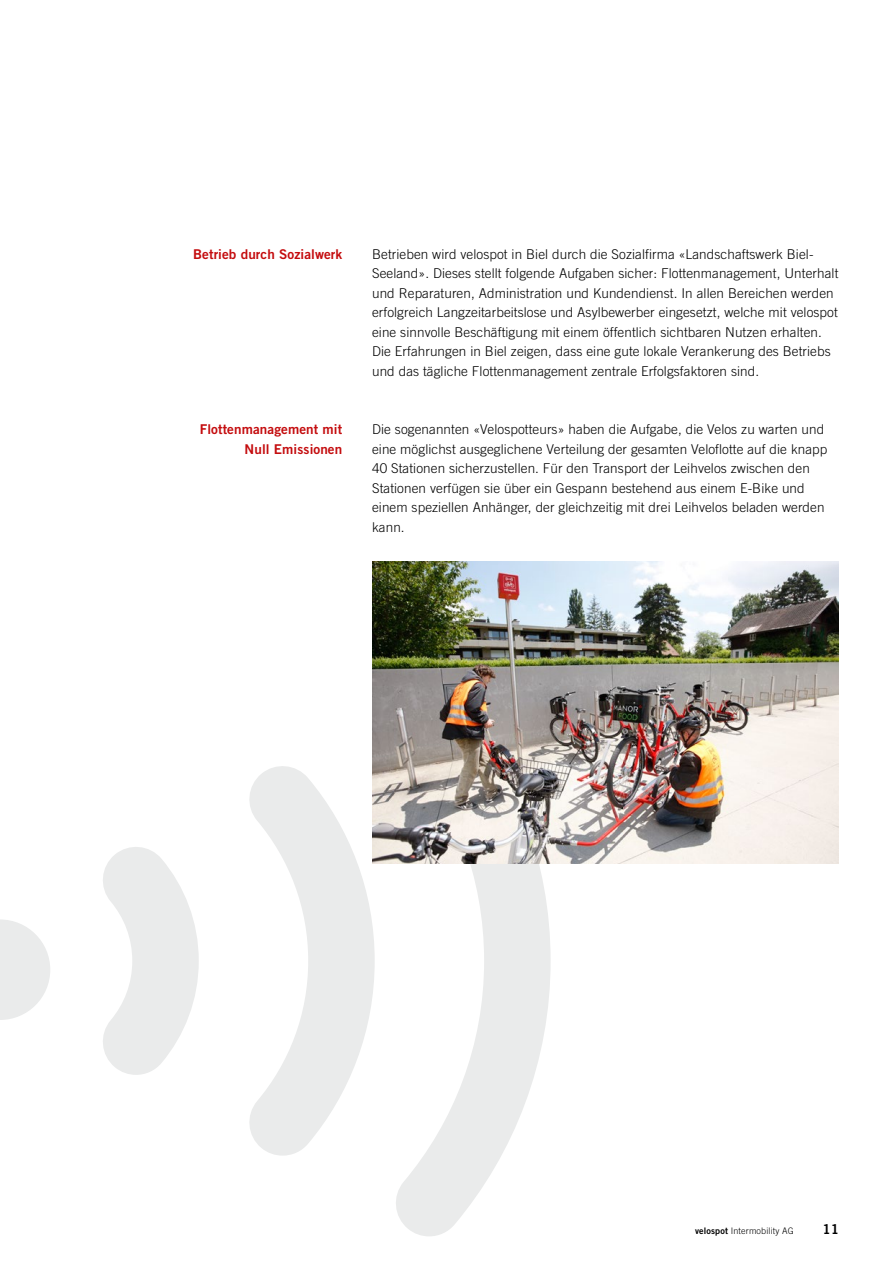
<style>
.page{position:relative;width:893px;height:1263px;background:#fff}
.page>*{position:absolute;margin:0;border:0;box-sizing:border-box;transform-origin:0 0}
.t1{font:300 13.5px/19.5px "Trade Gothic";letter-spacing:.005em;color:#000}
.t2{font:13.5px/19.5px "Trade Gothic Bold Two";letter-spacing:.005em;color:#c40c0e;text-align:right}
.t3{font:13.5px "Trade Gothic Bold Two";color:#000}
.t4{font:300 9px "Trade Gothic";letter-spacing:.015em;color:#000}
.s1{font-family:"Trade Gothic Bold Two";font-weight:400}
</style>
<div class="page">
<svg style="left:392px;top:863px;width:159px;height:373px"></svg>
<svg style="left:249px;top:766px;width:126px;height:389px;fill:#eaebeb"></svg>
<svg style="left:103px;top:847px;width:96px;height:228px"></svg>
<svg style="left:0;top:919px;width:50px;height:101px"></svg>
<img style="left:372px;top:561px;width:467px;height:302px">
<p class="t2" style="left:193px;top:244px;width:151px">Betrieb durch Sozialwerk</p>
<p class="t2" style="left:200px;top:419px;width:144px">Flottenmanagement mit<br>Null Emissionen</p>
<p class="t1" style="left:372px;top:244px;width:468px">Betrieben wird velospot in Biel durch die Sozialfirma «Landschaftswerk Biel-Seeland». Dieses stellt folgende Aufgaben sicher: Flottenmanagement, Unterhalt und Reparaturen, Administration und Kundendienst. In allen Bereichen werden erfolgreich Langzeitarbeitslose und Asylbewerber eingesetzt, welche mit velospot eine sinnvolle Beschäftigung mit einem öffentlich sichtbaren Nutzen erhalten.<br>Die Erfahrungen in Biel zeigen, dass eine gute lokale Verankerung des Betriebs und das tägliche Flottenmanagement zentrale Erfolgsfaktoren sind.</p>
<p class="t1" style="left:372px;top:419px;width:457px">Die sogenannten «Velospotteurs» haben die Aufgabe, die Velos zu warten und eine möglichst ausgeglichene Verteilung der gesamten Veloflotte auf die knapp 40 Stationen sicherzustellen. Für den Transport der Leihvelos zwischen den Stationen verfügen sie über ein Gespann bestehend aus einem E-Bike und einem speziellen Anhänger, der gleichzeitig mit drei Leihvelos beladen werden kann.</p>
<p class="t4" style="left:695px;top:1225px;width:100px"><span class="s1">velospot</span> Intermobility AG</p>
<p class="t3" style="left:822px;top:1221px;width:18px">11</p>
</div>
